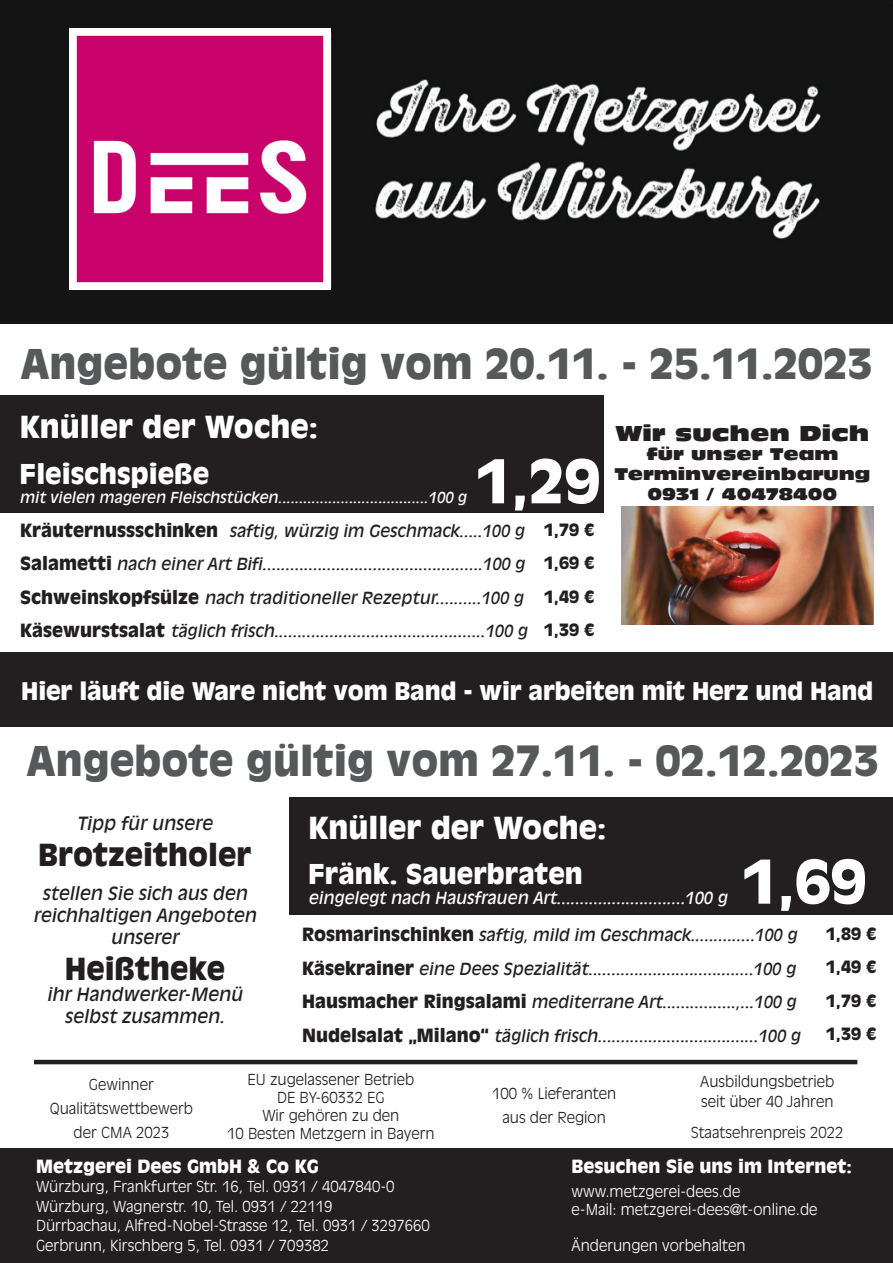
<style>
.page{position:relative;width:893px;height:1263px;background:#fff}
.page>*{position:absolute;margin:0;border:0;box-sizing:border-box;transform-origin:0 0}
.t1{font:900 58.5px "Antique Olive Std";color:#fff}
.t2{font:900 40.5px "Antique Olive Std";color:#57585a}
.t3{font:900 30px "Antique Olive Std";color:#fff}
.t4{font:900 30px "Antique Olive Std";color:#231f20}
.t5{font:900 27px "Antique Olive Std";color:#fff}
.t6{font:900 24px "Antique Olive Std";letter-spacing:-.01em;color:#fff}
.t7{font:21px "Antique Olive Std Nord";color:#231f20}
.t8{font:italic 18px/21.6px "Antique Olive Std";color:#231f20;text-align:center}
.t9{font:900 18px "Antique Olive Std";color:#fff}
.t10{font:italic 16.5px/33.5px "Antique Olive Std";color:#231f20}
.t11{font:italic 16.5px "Antique Olive Std";color:#fff}
.t12{font:16.5px/19.8px "Antique Olive Std Nord";color:#231f20;text-align:center}
.t13{font:900 16.5px/33.5px "Antique Olive Std";color:#231f20;text-align:justify}
.t14{font:300 15px/19.5px "Antique Olive Std";color:#fff}
.t15{font:300 15px/24px "Antique Olive Std";color:#231f20;text-align:center}
.t16{font:italic 15px "Antique Olive Std";color:#fff}
.s1{font-weight:900;font-style:normal;font-size:18px}
</style>
<div class="page">
<img style="left:0;top:0;width:893px;height:323px">
<div style="left:0;top:1148px;width:893px;height:115px;background:#231f20"></div>
<hr style="left:34px;top:1060px;width:823px;height:4px;background:#231f20">
<img style="left:622px;top:506px;width:252px;height:118px">
<img style="left:70px;top:28px;width:261px;height:261px">
<div style="left:289px;top:797px;width:604px;height:117px;background:#231f20"></div>
<div style="left:0;top:653px;width:893px;height:74px;background:#231f20"></div>
<div style="left:0;top:395px;width:604px;height:118px;background:#231f20"></div>
<h2 class="t2" style="left:20px;top:340px;width:854px">Angebote gültig vom 20.11. - 25.11.2023</h2>
<h3 class="t3" style="left:20px;top:409px;width:300px">Knüller der Woche:</h3>
<h3 class="t5" style="left:20px;top:458px;width:191px">Fleischspieße</h3>
<p class="t16" style="left:20px;top:489px;width:448px">mit vielen mageren Fleischstücken....................................100 g</p>
<h1 class="t1" style="left:475px;top:447px;width:127px">1,29</h1>
<p class="t10" style="left:20px;top:514px;width:509px"><span class="s1">Kräuternussschinken</span> saftig, würzig im Geschmack.....100 g <span class="s1">Salametti</span> nach einer Art Bifi................................................100 g <span class="s1">Schweinskopfsülze</span> nach traditioneller Rezeptur..........100 g <span class="s1">Käsewurstsalat</span> täglich frisch..............................................100 g</p>
<p class="t13" style="left:544px;top:513px;width:52px">1,79 € 1,69 € 1,49 € 1,39 €</p>
<p class="t7" style="left:615px;top:420px;width:256px">Wir suchen Dich</p>
<p class="t12" style="left:614px;top:444px;width:258px">für unser Team<br>Terminvereinbarung<br>0931 / 40478400</p>
<h3 class="t6" style="left:21px;top:676px;width:853px">Hier läuft die Ware nicht vom Band - wir arbeiten mit Herz und Hand</h3>
<h2 class="t2" style="left:27px;top:736px;width:854px">Angebote gültig vom 27.11. - 02.12.2023</h2>
<p class="t8" style="left:77px;top:812px;width:137px">Tipp für unsere</p>
<h3 class="t4" style="left:38px;top:837px;width:215px">Brotzeitholer</h3>
<p class="t8" style="left:33px;top:883px;width:225px">stellen Sie sich aus den reichhaltigen Angeboten unserer</p>
<h3 class="t4" style="left:65px;top:950px;width:162px">Heißtheke</h3>
<p class="t8" style="left:47px;top:984px;width:197px">ihr Handwerker-Menü selbst zusammen.</p>
<h3 class="t3" style="left:308px;top:810px;width:300px">Knüller der Woche:</h3>
<h3 class="t5" style="left:308px;top:858px;width:276px">Fränk. Sauerbraten</h3>
<p class="t11" style="left:308px;top:888px;width:421px">eingelegt nach Hausfrauen Art............................100 g</p>
<h1 class="t1" style="left:741px;top:847px;width:127px">1,69</h1>
<p class="t13" style="left:826px;top:917px;width:52px">1,89 € 1,49 € 1,79 € 1,39 €</p>
<p class="t10" style="left:302px;top:918px;width:500px"><span class="s1">Rosmarinschinken</span> saftig, mild im Geschmack..............100 g <span class="s1">Käsekrainer</span> eine Dees Spezialität....................................100 g <span class="s1">Hausmacher Ringsalami</span> mediterrane Art................,...100 g <span class="s1">Nudelsalat „Milano“</span> täglich frisch...................................100 g</p>
<p class="t15" style="left:50px;top:1072px;width:145px">Gewinner<br>Qualitätswettbewerb der CMA 2023</p>
<p class="t15" style="left:227px;top:1071px;width:209px;line-height:18px">EU zugelassener Betrieb<br>DE BY-60332 EG<br>Wir gehören zu den<br>10 Besten Metzgern in Bayern</p>
<p class="t9" style="left:36px;top:1155px;width:284px">Metzgerei Dees GmbH &amp; Co KG</p>
<p class="t14" style="left:36px;top:1177px;width:395px">Würzburg, Frankfurter Str. 16, Tel. 0931 / 4047840-0<br>Würzburg, Wagnerstr. 10, Tel. 0931 / 22119<br>Dürrbachau, Alfred-Nobel-Strasse 12, Tel. 0931 / 3297660<br>Gerbrunn, Kirschberg 5, Tel. 0931 / 709382</p>
<p class="t15" style="left:492px;top:1082px;width:126px">100 % Lieferanten aus der Region</p>
<p class="t15" style="left:700px;top:1072px;width:136px;line-height:19.5px;text-align:left">Ausbildungsbetrieb seit über 40 Jahren</p>
<p class="t15" style="left:691px;top:1121px;width:154px">Staatsehrenpreis 2022</p>
<p class="t9" style="left:572px;top:1155px;width:282px">Besuchen Sie uns im Internet:</p>
<p class="t14" style="left:572px;top:1182px;width:248px;line-height:18px">www.metzgerei-dees.de<br>e-Mail: metzgerei-dees@t-online.de</p>
<p class="t14" style="left:572px;top:1236px;width:176px">Änderungen vorbehalten</p>
</div>
